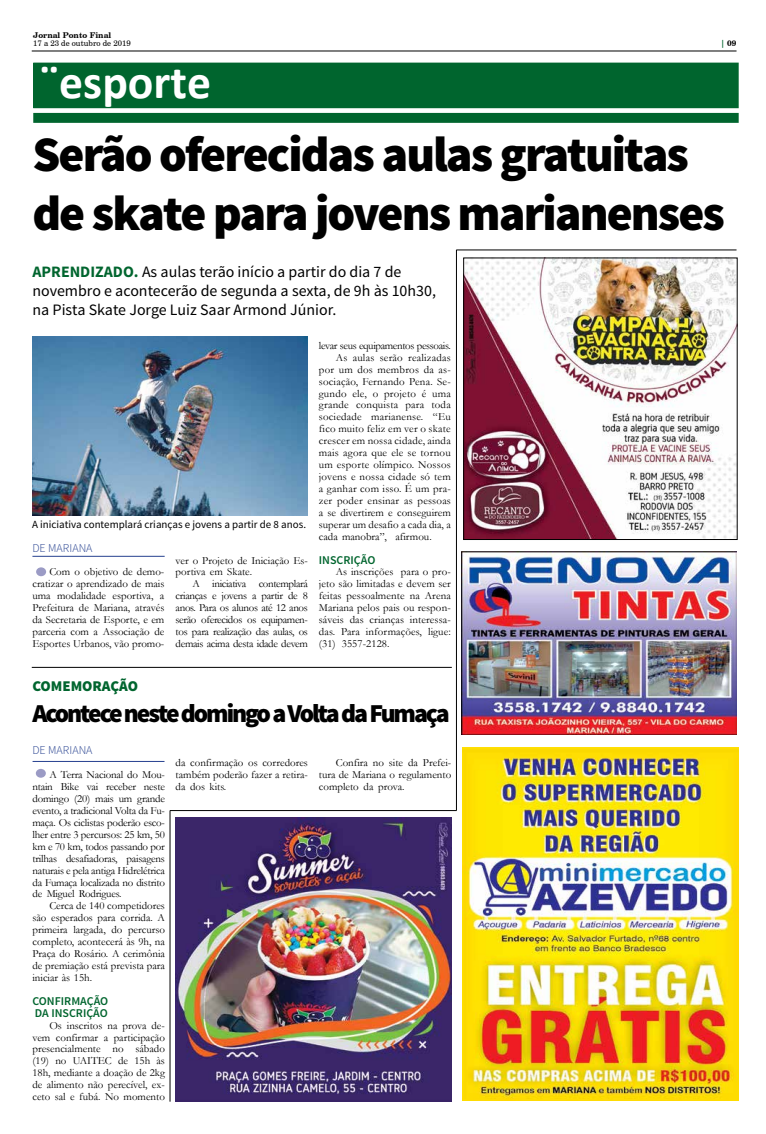
<style>
.page{position:relative;width:766px;height:1134px;background:#fff}
.page>*{position:absolute;margin:0;border:0;box-sizing:border-box;transform-origin:0 0}
.t1{font:900 49.7px/59.6px "Source Sans Pro";letter-spacing:-.04em;color:#000}
.t2{font:700 47.7px "Calibri";color:#fff}
.t3{font:900 25.8px "Source Sans Pro";letter-spacing:-.08em;color:#000}
.t4{font:15.9px/19.1px "Source Sans Pro";color:#000}
.t5{font:900 14.9px "Source Sans Pro";color:#00652e}
.t6{font:600 11.9px/11.9px "Source Sans Pro";color:#00652e}
.t7{font:300 11.9px "Source Sans Pro";color:#25408f}
.t8{font:10.9px/11.9px "Garamond";color:#000;text-align:justify}
.t9{font:10.9px "Garamond";letter-spacing:.02em;color:#000}
.t10{font:10.9px "Source Sans Pro";color:#000}
.t11{font:10.9px "Garamond";letter-spacing:-.03em;color:#000}
.t12{font:7.9px "Century Schlbk Cyrillic BT";color:#000}
.t13{font:700 7.9px "Century Schlbk Cyrillic BT";color:#000}
.s1{color:#00652e}
.s2{font-weight:700;color:#00652e}
</style>
<div class="page">
<hr style="left:32px;top:51px;width:704px;height:1px;background:#000">
<img style="left:461px;top:552px;width:275px;height:182px">
<img style="left:462px;top:747px;width:275px;height:353px">
<div style="left:34px;top:63px;width:704px;height:45px;background:#00652e"></div>
<div style="left:33px;top:113px;width:705px;height:10px;background:#00652e"></div>
<img style="left:176px;top:818px;width:275px;height:284px">
<img style="left:465px;top:260px;width:270px;height:278px">
<div style="left:463px;top:258px;width:274px;height:282px;border:1px solid #000"></div>
<hr style="left:456px;top:250px;width:280px;height:1px;background:#000">
<hr style="left:456px;top:250px;width:1px;height:560px;background:#000">
<hr style="left:170px;top:810px;width:286px;height:1px;background:#000">
<hr style="left:170px;top:810px;width:1px;height:292px;background:#000">
<hr style="left:32px;top:556px;width:133px;height:1px;background:#25408f">
<div style="left:36px;top:567px;width:10px;height:9px;background:#9b9bc5;border-radius:50%"></div>
<img style="left:32px;top:337px;width:276px;height:179px">
<div style="left:36px;top:769px;width:10px;height:9px;background:#9b9bc5;border-radius:50%"></div>
<hr style="left:32px;top:667px;width:419px;height:1px;background:#000">
<hr style="left:33px;top:761px;width:131px;height:1px;background:#25408f">
<p class="t13" style="left:33px;top:30px;width:80px">Jornal Ponto Final</p>
<p class="t12" style="left:33px;top:38px;width:99px">17 a 23 de outubro de 2019</p>
<h2 class="t2" style="left:39px;top:49px;width:173px">¨esporte</h2>
<p class="t13" style="left:720px;top:38px;width:17px"><span class="s1">|</span> 09</p>
<h1 class="t1" style="left:32px;top:127px;width:694px">Serão oferecidas aulas gratuitas de skate para jovens marianenses</h1>
<h3 class="t4" style="left:32px;top:263px;width:405px"><span class="s2">APRENDIZADO.</span> As aulas terão início a partir do dia 7 de novembro e acontecerão de segunda a sexta, de 9h às 10h30, na Pista Skate Jorge Luiz Saar Armond Júnior.</h3>
<p class="t10" style="left:32px;top:517px;width:275px">A iniciativa contemplará crianças e jovens a partir de 8 anos.</p>
<p class="t7" style="left:32px;top:540px;width:62px">DE MARIANA</p>
<p class="t8" style="left:32px;top:566px;width:133px;text-indent:17px">Com o objetivo de demo&shy;cratizar o aprendizado de mais uma modalidade esportiva, a Prefeitura de Mariana, através da Secretaria de Esporte, e em parceria com a Associação de Esportes Urbanos, vão promo-</p>
<p class="t8" style="left:176px;top:554px;width:134px">ver o Projeto de Iniciação Es&shy;portiva em Skate.</p>
<p class="t8" style="left:176px;top:578px;width:134px;text-indent:17px">A iniciativa contemplará crianças e jovens a partir de 8 anos. Para os alunos até 12 anos serão oferecidos os equipamen&shy;tos para realização das aulas, os demais acima desta idade devem</p>
<p class="t11" style="left:319px;top:338px;width:133px">levar seus equipamentos pessoais.</p>
<p class="t9" style="left:336px;top:350px;width:116px">As aulas serão realizadas</p>
<p class="t9" style="left:319px;top:362px;width:133px">por um dos membros da as-</p>
<p class="t9" style="left:319px;top:374px;width:133px">sociação, Fernando Pena. Se-</p>
<p class="t9" style="left:319px;top:386px;width:133px">gundo ele, o projeto é uma</p>
<p class="t9" style="left:319px;top:398px;width:133px">grande conquista para toda</p>
<p class="t9" style="left:319px;top:410px;width:133px">sociedade marianense. “Eu</p>
<p class="t9" style="left:319px;top:422px;width:133px">fico muito feliz em ver o skate</p>
<p class="t9" style="left:319px;top:433px;width:133px">crescer em nossa cidade, ainda</p>
<p class="t9" style="left:319px;top:445px;width:133px">mais agora que ele se tornou</p>
<p class="t9" style="left:319px;top:457px;width:133px">um esporte olímpico. Nossos</p>
<p class="t9" style="left:319px;top:469px;width:133px">jovens e nossa cidade só tem</p>
<p class="t9" style="left:319px;top:481px;width:133px">a ganhar com isso. É um pra-</p>
<p class="t9" style="left:319px;top:493px;width:133px">zer poder ensinar as pessoas</p>
<p class="t8" style="left:319px;top:506px;width:133px">a se divertirem e conseguirem</p>
<p class="t8" style="left:319px;top:518px;width:133px">superar um desafio a cada dia, a</p>
<p class="t8" style="left:319px;top:530px;width:114px">cada manobra”, afirmou.</p>
<p class="t6" style="left:319px;top:554px;width:58px">INSCRIÇÃO</p>
<p class="t8" style="left:319px;top:566px;width:133px;text-indent:17px">As inscrições para o pro&shy;jeto são limitadas e devem ser feitas pessoalmente na Arena Mariana pelos pais ou respon&shy;sáveis das crianças interessa&shy;das. Para informações, ligue: (31) 3557-2128.</p>
<h3 class="t5" style="left:32px;top:676px;width:107px">COMEMORAÇÃO</h3>
<h3 class="t3" style="left:32px;top:697px;width:419px">Acontece neste domingo a Volta da Fumaça</h3>
<p class="t7" style="left:32px;top:743px;width:62px">DE MARIANA</p>
<p class="t8" style="left:32px;top:768px;width:134px;text-indent:17px">A Terra Nacional do Mou&shy;ntain Bike vai receber neste domingo (20) mais um grande evento, a tradicional Volta da Fu&shy;maça. Os ciclistas poderão esco&shy;lher entre 3 percursos: 25 km, 50 km e 70 km, todos passando por trilhas desafiadoras, paisagens naturais e pela antiga Hidrelétrica da Fumaça localizada no distrito de Miguel Rodrigues.</p>
<p class="t8" style="left:32px;top:900px;width:134px;text-indent:17px">Cerca de 140 competidores são esperados para corrida. A primeira largada, do percurso completo, acontecerá às 9h, na Praça do Rosário. A cerimônia de premiação está prevista para iniciar às 15h.</p>
<p class="t6" style="left:32px;top:995px;width:77px">CONFIRMAÇÃO<br>DA INSCRIÇÃO</p>
<p class="t8" style="left:32px;top:1019px;width:134px;text-indent:17px">Os inscritos na prova de&shy;vem confirmar a participação presencialmente no sábado (19) no UAITEC de 15h às 18h, mediante a doação de 2kg de alimento não perecível, ex&shy;ceto sal e fubá. No momento</p>
<p class="t8" style="left:176px;top:756px;width:134px">da confirmação os corredores também poderão fazer a retira&shy;da dos kits.</p>
<p class="t8" style="left:319px;top:756px;width:134px;text-indent:17px">Confira no site da Prefei&shy;tura de Mariana o regulamento completo da prova.</p>
</div>
